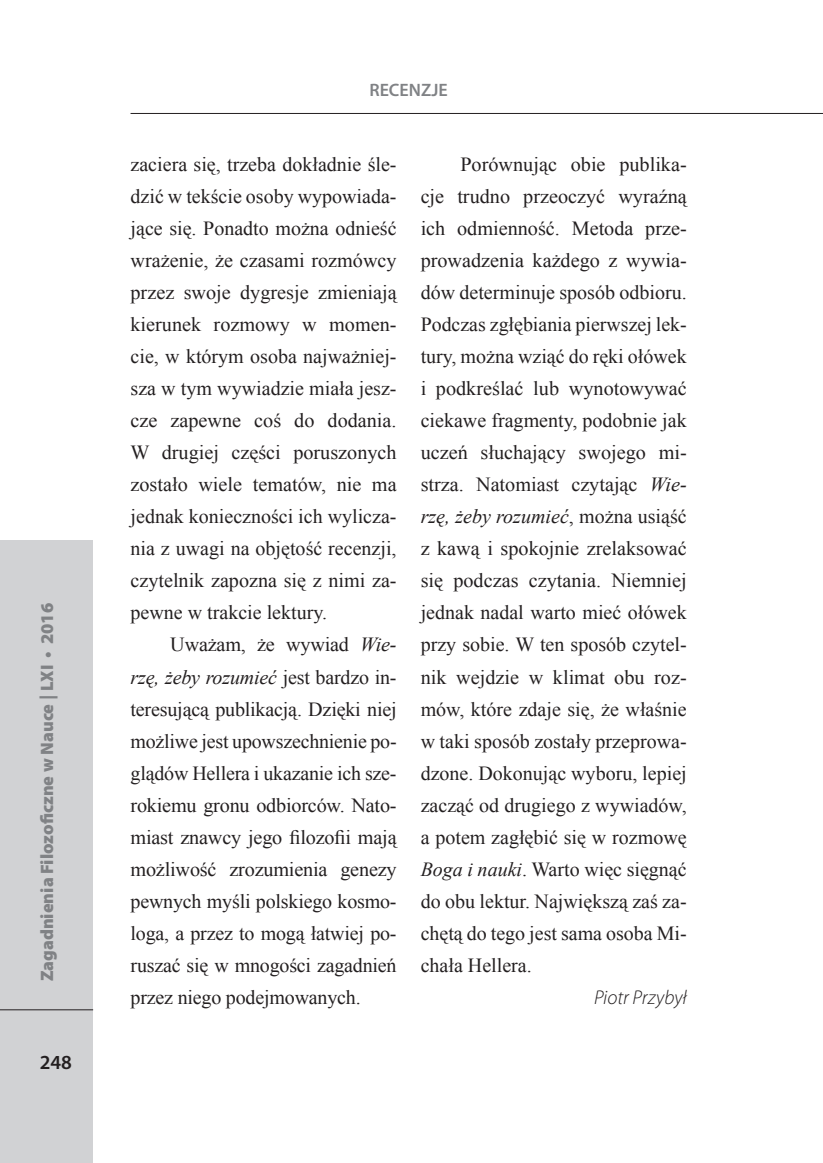
<style>
.page{position:relative;width:823px;height:1163px;background:#fff}
.page>*{position:absolute;margin:0;border:0;box-sizing:border-box;transform-origin:0 0}
.Tekst_recenzje_ZF{font:20px/32px "Times New Roman";color:#231f20;text-align:justify}
.Podpis_-_recenzje{font:italic 300 20px "Myriad Pro";color:#231f20}
.t1{font:600 20px "Myriad Pro";color:#231f20}
.t2{font:900 18px "Myriad Pro";color:#808285}
.t3{font:600 18px "Myriad Pro";color:#808285}
.s1{font-style:italic}
</style>
<div class="page">
<div style="left:0;top:540px;width:93px;height:622px;background:#d1d2d4"></div>
<hr style="left:130px;top:113px;width:692px;height:1px;background:#231f20">
<hr style="left:0;top:1009px;width:93px;height:1px;background:#231f20">
<p class="t2" style="left:35px;top:981px;width:380px;rotate:-90deg">Zagadnienia Filozoficzne w Nauce | LXI • 2016</p>
<p class="t1" style="left:40px;top:1049px;width:34px">248</p>
<p class="t3" style="left:369px;top:79px;width:80px">RECENZJE</p>
<p class="Tekst_recenzje_ZF" style="left:130px;top:148px;width:267px">zaciera się, trzeba dokładnie śle&shy;dzić w tekście osoby wypowiada&shy;jące się. Ponadto można odnieść wrażenie, że czasami rozmówcy przez swoje dygresje zmieniają kierunek rozmowy w momen&shy;cie, w którym osoba najważniej&shy;sza w tym wywiadzie miała jesz&shy;cze zapewne coś do dodania.<br>W drugiej części poruszonych zostało wiele tematów, nie ma jednak konieczności ich wylicza&shy;nia z uwagi na objętość recenzji, czytelnik zapozna się z nimi za&shy;pewne w trakcie lektury.</p>
<p class="Tekst_recenzje_ZF" style="left:130px;top:628px;width:267px;text-indent:40px">Uważam, że wywiad <span class="s1">Wie&shy;rzę, żeby rozumieć</span> jest bardzo in&shy;teresującą publikacją. Dzięki niej możliwe jest upowszechnienie po&shy;glądów Hellera i ukazanie ich sze&shy;rokiemu gronu odbiorców. Nato&shy;miast znawcy jego filozofii mają możliwość zrozumienia genezy pewnych myśli polskiego kosmo&shy;loga, a przez to mogą łatwiej po&shy;ruszać się w mnogości zagadnień przez niego podejmowanych.</p>
<p class="Tekst_recenzje_ZF" style="left:420px;top:148px;width:267px;text-indent:40px">Porównując obie publika&shy;cje trudno przeoczyć wyraźną ich odmienność. Metoda prze&shy;prowadzenia każdego z wywia&shy;dów determinuje sposób odbioru.<br>Podczas zgłębiania pierwszej lek&shy;tury, można wziąć do ręki ołówek i podkreślać lub wynotowywać ciekawe fragmenty, podobnie jak uczeń słuchający swojego mi&shy;strza. Natomiast czytając <span class="s1">Wie&shy;rzę, żeby rozumieć</span>, można usiąść z kawą i spokojnie zrelaksować się podczas czytania. Niemniej jednak nadal warto mieć ołówek przy sobie. W ten sposób czytel&shy;nik wejdzie w klimat obu roz&shy;mów, które zdaje się, że właśnie w taki sposób zostały przeprowa&shy;dzone. Dokonując wyboru, lepiej zacząć od drugiego z wywiadów, a potem zagłębić się w rozmowę <span class="s1">Boga i nauki</span>. Warto więc sięgnąć do obu lektur. Największą zaś za&shy;chętą do tego jest sama osoba Mi&shy;chała Hellera.</p>
<p class="Podpis_-_recenzje" style="left:593px;top:984px;width:94px">Piotr Przybył</p>
</div>
